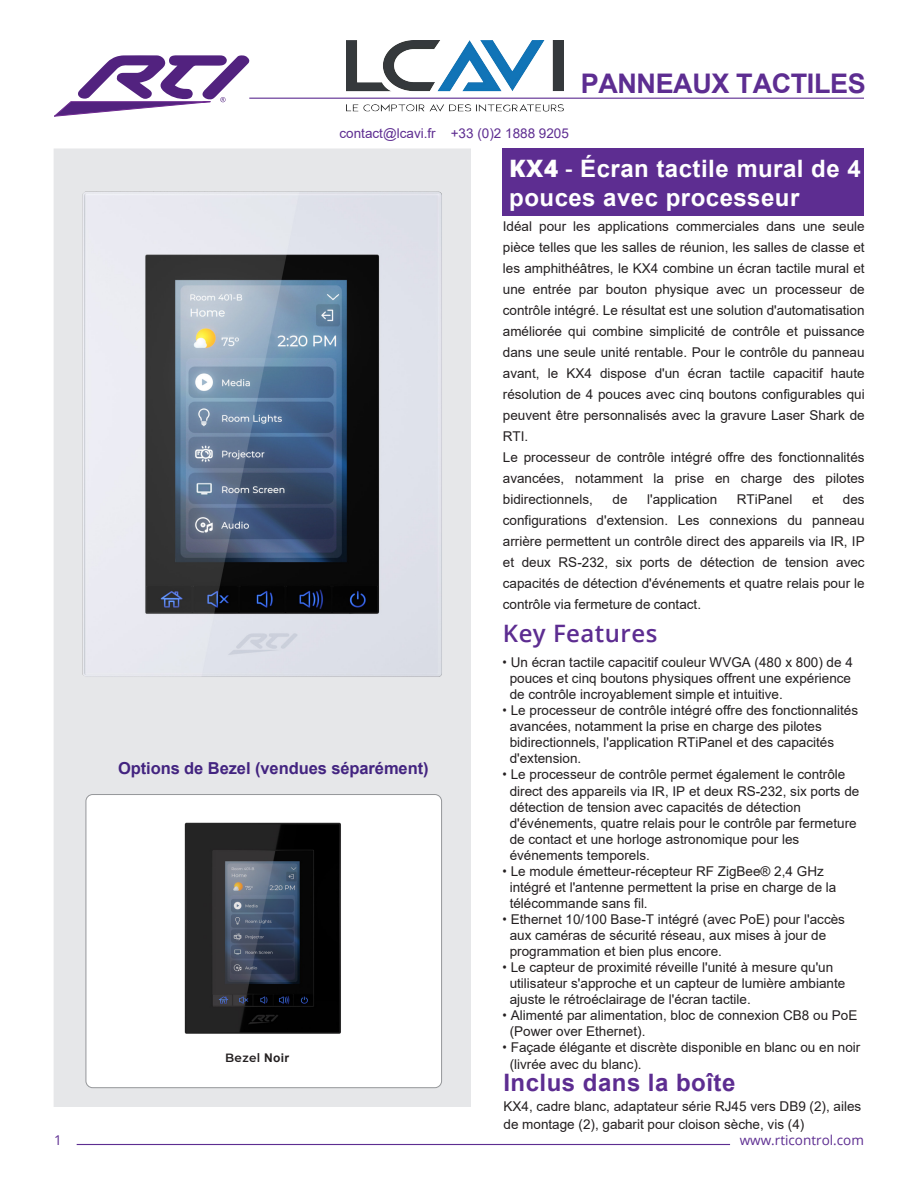
<style>
.page{position:relative;width:918px;height:1188px;background:#fff}
.page>*{position:absolute;margin:0;border:0;box-sizing:border-box;transform-origin:0 0}
.t1{font:700 27px "Arial";letter-spacing:-.015em;color:#5d2d91}
.t2{font:700 24px/28.8px "Arial";letter-spacing:.02em;color:#fff}
.t3{font:700 24px "Arial";letter-spacing:.02em;color:#5d2d91}
.t4{font:600 24px "Open Sans";letter-spacing:.02em;color:#5d2d91}
.t5{font:700 16.5px "Arial";letter-spacing:-.005em;color:#432480}
.t6{font:13.5px/16px "Arial";color:#231f20}
.t7{font:13.5px "Arial";color:#5e2d91}
.t8{font:13.5px "Open Sans";color:#5d2d91}
.t9{font:600 12px "Montserrat";letter-spacing:.025em;color:#231f20}
.s1{font-family:"Arial";font-weight:700}
.s2{font-family:"Open Sans";font-weight:800}
.s3{font-family:"Open Sans";font-weight:600}
.s4{font-family:"Open Sans"}
</style>
<div class="page">
<svg style="left:54px;top:55px;width:195px;height:61px"></svg>
<hr style="left:249px;top:98px;width:615px;height:1px;background:#5d2d91">
<hr style="left:77px;top:1144px;width:653px;height:1px;background:#5d2d91">
<div style="left:54px;top:148px;width:417px;height:959px;background:#e6e7e9"></div>
<div style="left:86px;top:795px;width:356px;height:293px;background:#fff;border-radius:7px"></div>
<div style="left:86px;top:794px;width:356px;height:294px;border:1px solid #95979a;border-radius:7px"></div>
<div style="left:502px;top:148px;width:362px;height:68px;background:#5d2d91"></div>
<img style="left:82px;top:191px;width:360px;height:486px">
<img style="left:184px;top:822px;width:157px;height:212px">
<img style="left:346px;top:41px;width:218px;height:70px">
<p class="t7" style="left:340px;top:124px;width:231px">contact@lcavi.fr +33 (0)2 1888 9205</p>
<h1 class="t1" style="left:581px;top:65px;width:286px">PANNEAUX TACTILES</h1>
<p class="t5" style="left:118px;top:757px;width:312px">Options de Bezel (vendues séparément)</p>
<p class="t9" style="left:225px;top:1049px;width:65px">Bezel <span class="s1">Noir</span></p>
<p class="t2" style="left:509px;top:155px;width:353px"><span class="s2">KX4</span> <span class="s3">-</span> Écran tactile mural de 4 pouces avec processeur</p>
<p class="t6" style="left:503px;top:216px;width:363px;line-height:21px">Idéal pour les applications commerciales dans une seule pièce telles que les salles de réunion, les salles de classe et les amphithéâtres, le KX4 combine un écran tactile mural et une entrée par bouton physique avec un processeur de contrôle intégré. Le résultat est une solution d'automatisation améliorée qui combine simplicité de contrôle et puissance dans une seule unité rentable. Pour le contrôle du panneau avant, le KX4 dispose d'un écran tactile capacitif haute résolution de 4 pouces avec cinq boutons configurables qui peuvent être personnalisés avec la gravure Laser Shark de RTI.<br>Le processeur de contrôle intégré offre des fonctionnalités avancées, notamment la prise en charge des pilotes bidirectionnels,</p>
<p class="t6" style="left:503px;top:489px;width:363px;line-height:20.9px;text-align:justify;text-indent:340px">des configurations d'extension. Les connexions du panneau arrière permettent un contrôle direct des appareils via IR, IP et deux RS-232, six ports de détection de tension avec capacités de détection d'événements et quatre relais pour le contrôle via fermeture de contact.</p>
<p class="t4" style="left:503px;top:616px;width:156px">Key Features</p>
<p class="t6" style="left:613px;top:491px;width:17px">de</p>
<p class="t6" style="left:647px;top:491px;width:72px">l'application</p>
<p class="t6" style="left:737px;top:491px;width:57px">RTiPanel</p>
<p class="t6" style="left:812px;top:491px;width:13px">et</p>
<p class="t6" style="left:510px;top:654px;width:345px;text-indent:-8px"><span class="s4">•</span> Un écran tactile capacitif couleur WVGA (480 x 800) de 4 pouces et cinq boutons physiques offrent une expérience de contrôle incroyablement simple et intuitive.</p>
<p class="t6" style="left:510px;top:702px;width:350px;text-indent:-8px"><span class="s4">•</span> Le processeur de contrôle intégré offre des fonctionnalités avancées, notamment la prise en charge des pilotes bidirectionnels, l'application RTiPanel et des capacités d'extension.</p>
<p class="t6" style="left:510px;top:767px;width:351px;text-indent:-8px"><span class="s4">•</span> Le processeur de contrôle permet également le contrôle direct des appareils via IR, IP et deux RS-232, six ports de détection de tension avec capacités de détection d'événements, quatre relais pour le contrôle par fermeture de contact et une horloge astronomique pour les événements temporels.</p>
<p class="t6" style="left:510px;top:863px;width:328px;text-indent:-8px"><span class="s4">•</span> Le module émetteur-récepteur RF ZigBee® 2,4 GHz intégré et l'antenne permettent la prise en charge de la télécommande sans fil.</p>
<p class="t6" style="left:510px;top:911px;width:337px;text-indent:-8px"><span class="s4">•</span> Ethernet 10/100 Base-T intégré (avec PoE) pour l'accès aux caméras de sécurité réseau, aux mises à jour de programmation et bien plus encore.</p>
<p class="t6" style="left:510px;top:959px;width:337px;text-indent:-8px"><span class="s4">•</span> Le capteur de proximité réveille l'unité à mesure qu'un utilisateur s'approche et un capteur de lumière ambiante ajuste le rétroéclairage de l'écran tactile.</p>
<p class="t6" style="left:510px;top:1007px;width:349px;text-indent:-8px"><span class="s4">•</span> Alimenté par alimentation, bloc de connexion CB8 ou PoE (Power over Ethernet).</p>
<p class="t6" style="left:510px;top:1040px;width:352px;text-indent:-8px"><span class="s4">•</span> Façade élégante et discrète disponible en blanc ou en noir (livrée avec du blanc).</p>
<p class="t3" style="left:504px;top:1065px;width:233px">Inclus dans la boîte</p>
<p class="t6" style="left:504px;top:1097px;width:359px;line-height:18px">KX4, cadre blanc, adaptateur série RJ45 vers DB9 (2), ailes de montage (2), gabarit pour cloison sèche, vis (4)</p>
<p class="t8" style="left:54px;top:1130px;width:9px">1</p>
<p class="t8" style="left:740px;top:1130px;width:126px">www.rticontrol.com</p>
</div>
